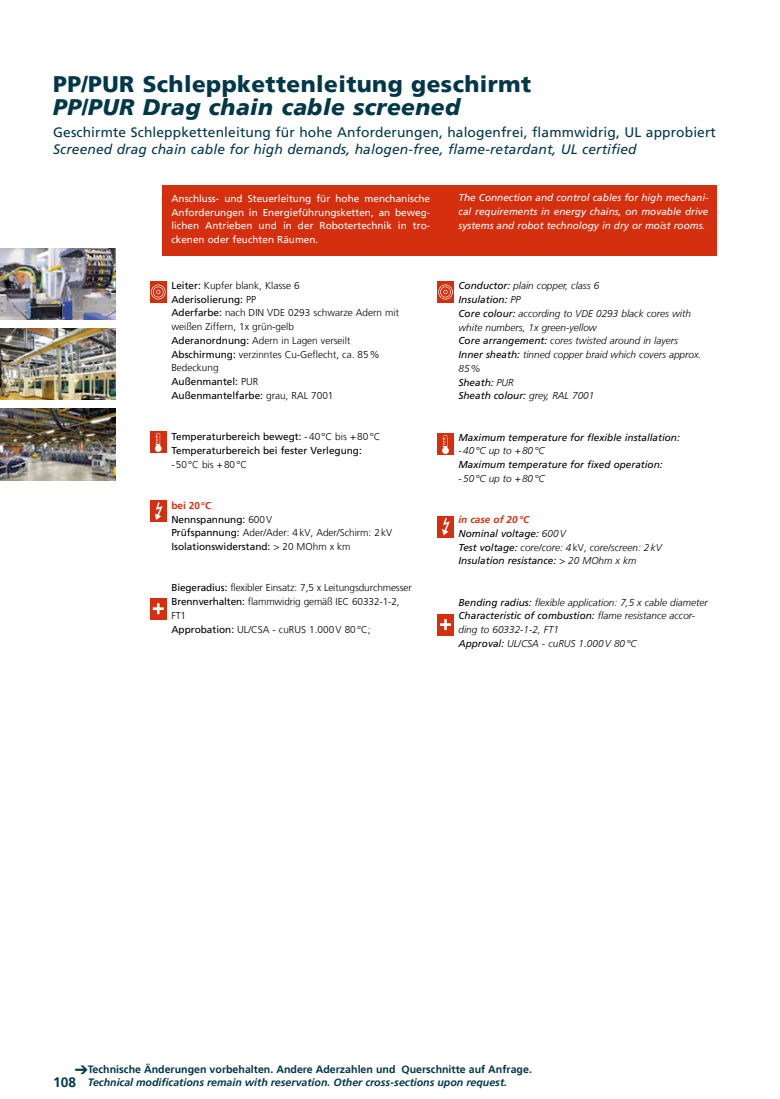
<style>
.page{position:relative;width:780px;height:1099px;background:#fff}
.page>*{position:absolute;margin:0;border:0;box-sizing:border-box;transform-origin:0 0}
.t1{font:900 22.5px "Frutiger";letter-spacing:.02em;color:#00384a}
.t2{font:italic 900 22.5px "Frutiger";letter-spacing:.02em;color:#00384a}
.t3{font:13.75px "Frutiger LT";letter-spacing:.01em;color:#00384a}
.t4{font:italic 13.75px "Frutiger LT Com";letter-spacing:.01em;color:#00384a}
.t5{font:700 13.75px "Frutiger LT";color:#00384a}
.t6{font:italic 700 10.62px/12.5px "Frutiger LT";color:#00384a}
.t7{font:300 10px/13.8px "Frutiger LT";color:#000}
.t8{font:italic 300 10px/13.8px "Frutiger LT";color:#000}
.t9{font:italic 10px/13.8px "Frutiger LT Com";color:#000}
.t10{font:10px/13.8px "Frutiger LT";color:#000}
.t11{font:10px/13.8px "Frutiger LT";color:#fff;text-align:justify}
.t12{font:italic 10px/13.8px "Frutiger LT Com";color:#fff;text-align:justify}
.t13{font:italic 700 10px "Frutiger LT";color:#d4300f}
.s1{font-weight:400}
.s2{font-weight:300}
.s3{font-weight:700;color:#d4300f}
.s4{font-family:"Frutiger LT Com";font-weight:400}
.s5{font-family:"Frutiger LT";font-weight:300}
.s6{font-style:normal}
</style>
<div class="page">
<img style="left:0;top:248px;width:115px;height:72px">
<img style="left:0;top:409px;width:115px;height:71px">
<img style="left:0;top:328px;width:115px;height:72px">
<div style="left:162px;top:185px;width:554px;height:71px;background:#d4300f"></div>
<div style="left:150px;top:281px;width:16px;height:22px;background:#d4300f"></div>
<svg style="left:151px;top:284px;width:14px;height:15px"></svg>
<div style="left:437px;top:281px;width:16px;height:22px;background:#d4300f"></div>
<svg style="left:438px;top:284px;width:14px;height:15px"></svg>
<div style="left:150px;top:431px;width:16px;height:22px;background:#d4300f"></div>
<svg style="left:155px;top:433px;width:7px;height:19px"></svg>
<div style="left:437px;top:434px;width:16px;height:21px;background:#d4300f"></div>
<svg style="left:442px;top:435px;width:7px;height:19px"></svg>
<div style="left:150px;top:500px;width:16px;height:22px;background:#d4300f"></div>
<svg style="left:155px;top:502px;width:8px;height:18px"></svg>
<div style="left:437px;top:516px;width:16px;height:21px;background:#d4300f"></div>
<svg style="left:442px;top:517px;width:8px;height:18px"></svg>
<div style="left:150px;top:598px;width:16px;height:21px;background:#d4300f"></div>
<svg style="left:153px;top:603px;width:11px;height:11px"></svg>
<div style="left:437px;top:614px;width:16px;height:21px;background:#d4300f"></div>
<svg style="left:440px;top:619px;width:11px;height:11px"></svg>
<h1 class="t1" style="left:53px;top:71px;width:479px">PP/PUR Schleppkettenleitung geschirmt</h1>
<h1 class="t2" style="left:53px;top:94px;width:408px">PP/PUR Drag chain cable screened</h1>
<h2 class="t3" style="left:53px;top:125px;width:664px">Geschirmte Schleppkettenleitung für hohe Anforderungen, halogenfrei, flammwidrig, UL approbiert</h2>
<h2 class="t4" style="left:53px;top:141px;width:585px">Screened drag chain cable for high demands, halogen-free, flame-retardant, UL certified</h2>
<p class="t11" style="left:171px;top:191px;width:260px">Anschluss- und Steuerleitung für hohe menchanische Anforderungen in Energieführungsketten, an beweg&shy;lichen Antrieben und in der Robotertechnik in tro&shy;ckenen oder feuchten Räumen.</p>
<p class="t7" style="left:171px;top:278px;width:229px"><span class="s1">Leiter:</span> Kupfer blank, Klasse 6<br><span class="s1">Aderisolierung:</span> PP<br><span class="s1">Aderfarbe:</span> nach DIN VDE 0293 schwarze Adern mit weißen Ziffern, 1x grün-gelb<br><span class="s1">Aderanordnung:</span> Adern in Lagen verseilt<br><span class="s1">Abschirmung:</span> verzinntes Cu-Geflecht, ca. 85%<br>Bedeckung<br><span class="s1">Außenmantel:</span> PUR<br><span class="s1">Außenmantelfarbe:</span> grau, RAL 7001</p>
<p class="t10" style="left:171px;top:430px;width:210px">Temperaturbereich bewegt: <span class="s2">-40°C bis +80°C<br></span>Temperaturbereich bei fester Verlegung:</p>
<p class="t7" style="left:171px;top:457px;width:77px">-50°C bis +80°C</p>
<p class="t10" style="left:171px;top:498px;width:222px"><span class="s3">bei 20°C<br></span>Nennspannung: <span class="s2">600V<br></span>Prüfspannung: <span class="s2">Ader/Ader: 4kV, Ader/Schirm: 2kV<br></span>Isolationswiderstand: <span class="s2">&gt; 20 MOhm x km</span></p>
<p class="t7" style="left:171px;top:581px;width:242px"><span class="s1">Biegeradius:</span> flexibler Einsatz: 7,5 x Leitungsdurchmesser <span class="s1">Brennverhalten:</span> flammwidrig gemäß IEC 60332-1-2, FT1<br><span class="s1">Approbation:</span> UL/CSA - cuRUS 1.000V 80°C;</p>
<p class="t12" style="left:458px;top:191px;width:251px">The Connection and control cables for high mechani&shy;cal requirements in energy chains, on movable drive systems and robot technology in dry or moist rooms.</p>
<p class="t8" style="left:458px;top:279px;width:142px"><span class="s4">Conductor:</span> plain copper, class 6</p>
<p class="t9" style="left:458px;top:293px;width:63px">Insulation: <span class="s5">PP</span></p>
<p class="t8" style="left:458px;top:306px;width:244px"><span class="s4">Core colour:</span> according to VDE 0293 black cores with white numbers, 1x green-yellow<br><span class="s4">Core arrangement:</span> cores twisted around in layers <span class="s4">Inner sheath:</span> tinned copper braid which covers approx.<br>85%</p>
<p class="t9" style="left:458px;top:375px;width:137px">Sheath: <span class="s5">PUR<br></span>Sheath colour: <span class="s5">grey, RAL 7001</span></p>
<p class="t9" style="left:458px;top:430px;width:223px">Maximum temperature for flexible installation:</p>
<p class="t8" style="left:458px;top:444px;width:87px">-40°C up to +80°C</p>
<p class="t9" style="left:458px;top:458px;width:205px">Maximum temperature for fixed operation:</p>
<p class="t8" style="left:458px;top:471px;width:87px">-50°C up to +80°C</p>
<p class="t13" style="left:458px;top:514px;width:72px">in case of 20°C</p>
<p class="t9" style="left:458px;top:526px;width:109px">Nominal voltage: <span class="s5">600V</span></p>
<p class="t8" style="left:458px;top:540px;width:205px"><span class="s4">Test voltage:</span> core/core: 4<span class="s6">kV,</span> core/screen: 2kV</p>
<p class="t9" style="left:458px;top:554px;width:179px">Insulation resistance: <span class="s5">&gt; 20 MOhm x km</span></p>
<p class="t8" style="left:458px;top:595px;width:251px"><span class="s4">Bending radius:</span> flexible application: 7,5 x cable diameter</p>
<p class="t9" style="left:458px;top:609px;width:238px">Characteristic of combustion: <span class="s5">flame resistance accor-</span></p>
<p class="t8" style="left:458px;top:623px;width:179px">ding to 60332-1-2, FT1<br><span class="s4">Approval:</span> UL/CSA - cuRUS 1.000V 80°C</p>
<p class="t6" style="left:88px;top:1063px;width:445px;text-indent:-13px">➔<span class="s6">Technische Änderungen vorbehalten. Andere Aderzahlen und Querschnitte auf Anfrage.<br></span>Technical modifications remain with reservation. Other cross-sections upon request.</p>
<h2 class="t5" style="left:53px;top:1074px;width:24px">108</h2>
</div>
